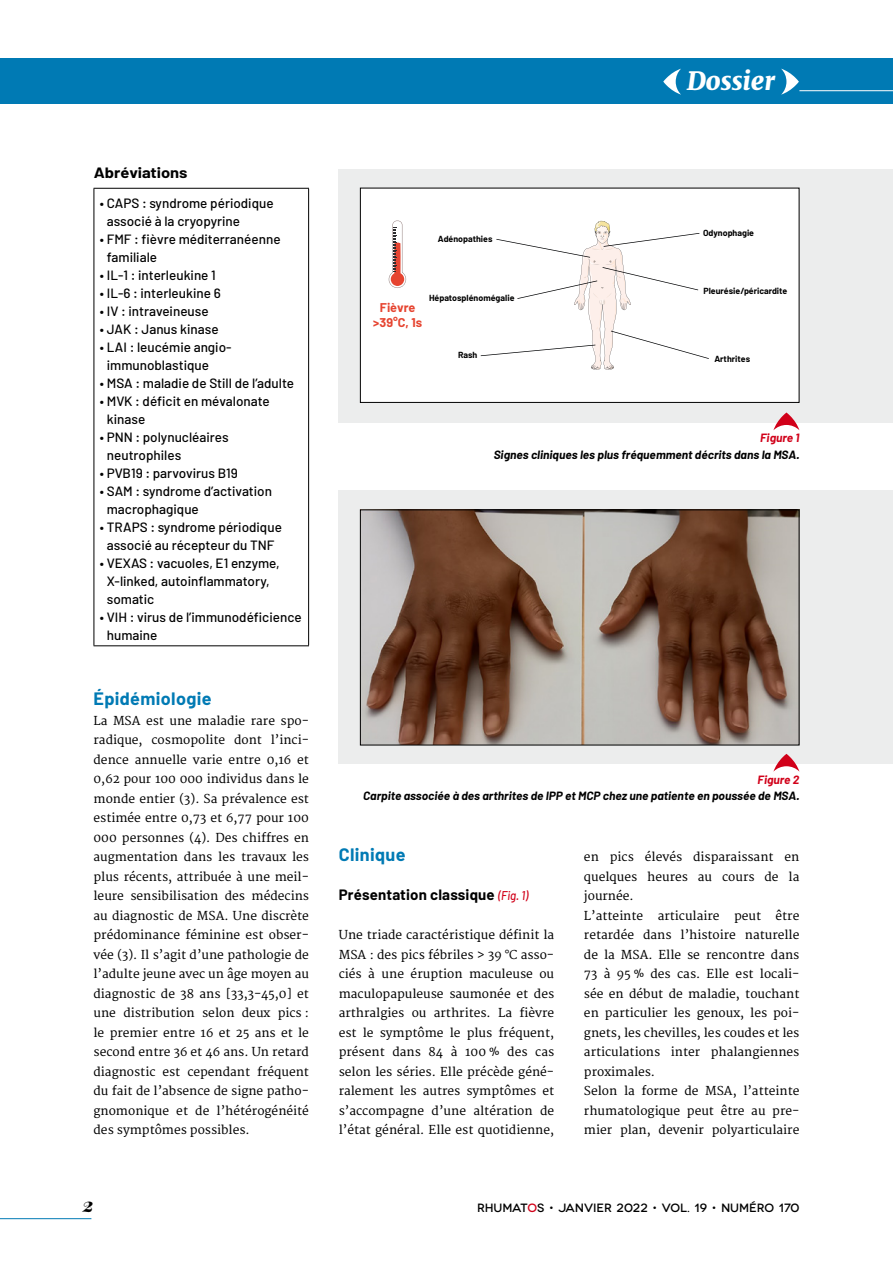
<style>
.page{position:relative;width:893px;height:1263px;background:#fff}
.page>*{position:absolute;margin:0;border:0;box-sizing:border-box;transform-origin:0 0}
.t1{font:italic 900 25.5px "Merriweather";color:#fff}
.t2{font:italic 900 19.5px "Playfair Display";color:#000}
.t3{font:700 18px "Barlow";letter-spacing:.02em;color:#007ab4}
.t4{font:700 15px "Barlow";letter-spacing:.01em;color:#000}
.t5{font:700 15px "Barlow";letter-spacing:.01em;color:#000;scale:1.1 1}
.t6{font:500 13.5px/18px "Barlow";color:#000}
.t7{font:700 12.75px/15.3px "Barlow";color:#e64430;text-align:center}
.t8{font:12px/19.5px "Merriweather";color:#000;text-align:justify}
.t9{font:italic 700 12px "Barlow";color:#000}
.t10{font:500 12px "Novecentowide";letter-spacing:-.005em;color:#000}
.t11{font:italic 700 12px "Barlow";color:#d10019}
.t12{font:700 8.85px "Barlow";color:#000}
.s1{font-weight:500;font-style:italic;font-size:12.75px;color:#d10019}
.s2{color:#d10019}
</style>
<div class="page">
<hr style="left:0;top:1218px;width:91px;height:1px;background:#007ab4">
<div style="left:0;top:58px;width:893px;height:46px;background:#007ab4"></div>
<svg style="left:663px;top:69px;width:18px;height:26px"></svg>
<svg style="left:781px;top:69px;width:18px;height:26px"></svg>
<hr style="left:799px;top:90px;width:94px;height:1px;background:#fff">
<div style="left:339px;top:169px;width:554px;height:253px;background:#eceded"></div>
<div style="left:339px;top:490px;width:554px;height:273px;background:#eceded"></div>
<svg style="left:773px;top:412px;width:26px;height:18px"></svg>
<svg style="left:773px;top:754px;width:26px;height:18px"></svg>
<div style="left:360px;top:188px;width:439px;height:214px;background:#fff"></div>
<svg style="left:481px;top:221px;width:228px;height:149px"></svg>
<svg style="left:389px;top:221px;width:17px;height:67px"></svg>
<div style="left:360px;top:188px;width:439px;height:215px;border:1px solid #000"></div>
<img style="left:362px;top:511px;width:435px;height:232px">
<div style="left:360px;top:509px;width:439px;height:236px;border:1px solid #000"></div>
<hr style="left:94px;top:189px;width:1px;height:456px;background:#000">
<hr style="left:308px;top:189px;width:1px;height:456px;background:#000">
<hr style="left:94px;top:645px;width:215px;height:1px;background:#000">
<hr style="left:94px;top:188px;width:215px;height:1px;background:#000">
<h1 class="t1" style="left:687px;top:63px;width:89px">Dossier</h1>
<p class="t5" style="left:94px;top:164px;width:87px">Abréviations</p>
<p class="t6" style="left:107px;top:194px;width:168px;text-indent:-7px">• CAPS : syndrome périodique associé à la cryopyrine</p>
<p class="t6" style="left:107px;top:230px;width:175px;text-indent:-7px">• FMF : fièvre méditerranéenne familiale</p>
<p class="t6" style="left:100px;top:266px;width:117px">• IL-1 : interleukine 1</p>
<p class="t6" style="left:100px;top:284px;width:122px">• IL-6 : interleukine 6</p>
<p class="t6" style="left:100px;top:302px;width:110px">• IV : intraveineuse</p>
<p class="t6" style="left:100px;top:320px;width:120px">• JAK : Janus kinase</p>
<p class="t6" style="left:107px;top:338px;width:126px;text-indent:-7px">• LAI : leucémie angio&shy;immunoblastique</p>
<p class="t6" style="left:100px;top:374px;width:196px">• MSA : maladie de Still de l’adulte</p>
<p class="t6" style="left:107px;top:392px;width:165px;text-indent:-7px">• MVK : déficit en mévalonate kinase</p>
<p class="t6" style="left:107px;top:428px;width:123px;text-indent:-7px">• PNN : polynucléaires neutrophiles</p>
<p class="t6" style="left:100px;top:464px;width:139px">• PVB19 : parvovirus B19</p>
<p class="t6" style="left:107px;top:482px;width:167px;text-indent:-7px">• SAM : syndrome d’activation macrophagique</p>
<p class="t6" style="left:100px;top:518px;width:184px;text-align:center">• TRAPS : syndrome périodique associé au récepteur du TNF</p>
<p class="t6" style="left:107px;top:554px;width:174px;text-indent:-7px">• VEXAS : vacuoles, E1 enzyme,<br>X-linked, autoinflammatory, somatic</p>
<p class="t6" style="left:107px;top:608px;width:196px;text-indent:-7px">• VIH : virus de l’immunodéficience humaine</p>
<h3 class="t3" style="left:94px;top:687px;width:120px">Épidémiologie</h3>
<p class="t8" style="left:94px;top:711px;width:217px">La MSA est une maladie rare spo&shy;radique, cosmopolite dont l’inci&shy;dence annuelle varie entre 0,16 et 0,62 pour 100 000 individus dans le monde entier (3). Sa prévalence est estimée entre 0,73 et 6,77 pour 100<br>000 personnes (4). Des chiffres en augmentation dans les travaux les plus récents, attribuée à une meil&shy;leure sensibilisation des médecins au diagnostic de MSA. Une discrète prédominance féminine est obser&shy;vée (3). Il s’agit d’une pathologie de l’adulte jeune avec un âge moyen au diagnostic de 38 ans [33,3-45,0] et une distribution selon deux pics : le premier entre 16 et 25 ans et le second entre 36 et 46 ans. Un retard diagnostic est cependant fréquent du fait de l’absence de signe patho&shy;gnomonique et de l’hétérogénéité des symptômes possibles.</p>
<h2 class="t2" style="left:83px;top:1191px;width:12px">2</h2>
<p class="t12" style="left:438px;top:233px;width:56px">Adénopathies</p>
<p class="t12" style="left:429px;top:293px;width:87px">Hépatosplénomégalie</p>
<p class="t7" style="left:373px;top:300px;width:50px">Fièvre &gt;39°C, 1s</p>
<p class="t12" style="left:458px;top:349px;width:21px">Rash</p>
<p class="t12" style="left:703px;top:227px;width:53px">Odynophagie</p>
<p class="t12" style="left:703px;top:285px;width:85px">Pleurésie/péricardite</p>
<p class="t12" style="left:714px;top:353px;width:37px">Arthrites</p>
<p class="t11" style="left:760px;top:431px;width:41px">Figure 1</p>
<p class="t9" style="left:494px;top:447px;width:307px">Signes cliniques les plus fréquemment décrits dans la MSA.</p>
<p class="t11" style="left:757px;top:772px;width:43px">Figure 2</p>
<p class="t9" style="left:363px;top:788px;width:438px">Carpite associée à des arthrites de IPP et MCP chez une patiente en poussée de MSA.</p>
<h3 class="t3" style="left:339px;top:843px;width:68px">Clinique</h3>
<p class="t4" style="left:339px;top:885px;width:191px">Présentation classique <span class="s1">(Fig. 1)</span></p>
<p class="t8" style="left:339px;top:925px;width:217px">Une triade caractéristique définit la MSA : des pics fébriles &gt; 39 °C asso&shy;ciés à une éruption maculeuse ou maculopapuleuse saumonée et des arthralgies ou arthrites. La fièvre est le symptôme le plus fréquent, présent dans 84 à 100 % des cas selon les séries. Elle précède géné&shy;ralement les autres symptômes et s’accompagne d’une altération de l’état général. Elle est quotidienne,</p>
<p class="t8" style="left:584px;top:847px;width:217px;text-align:left">en pics élevés disparaissant en quelques heures au cours de la journée.<br>L’atteinte articulaire peut être retardée dans l’histoire naturelle de la MSA. Elle se rencontre dans<br>73 à 95 % des cas. Elle est locali&shy;sée en début de maladie, touchant en particulier les genoux, les poi&shy;gnets, les chevilles, les coudes et les articulations inter phalangiennes proximales.<br>Selon la forme de MSA, l’atteinte rhumatologique peut être au pre&shy;mier plan, devenir polyarticulaire</p>
<p class="t10" style="left:477px;top:1201px;width:324px">RHUMAT<span class="s2">O</span>S • JANVIER 2022 • VOL. 19 • NUMÉRO 170</p>
</div>
